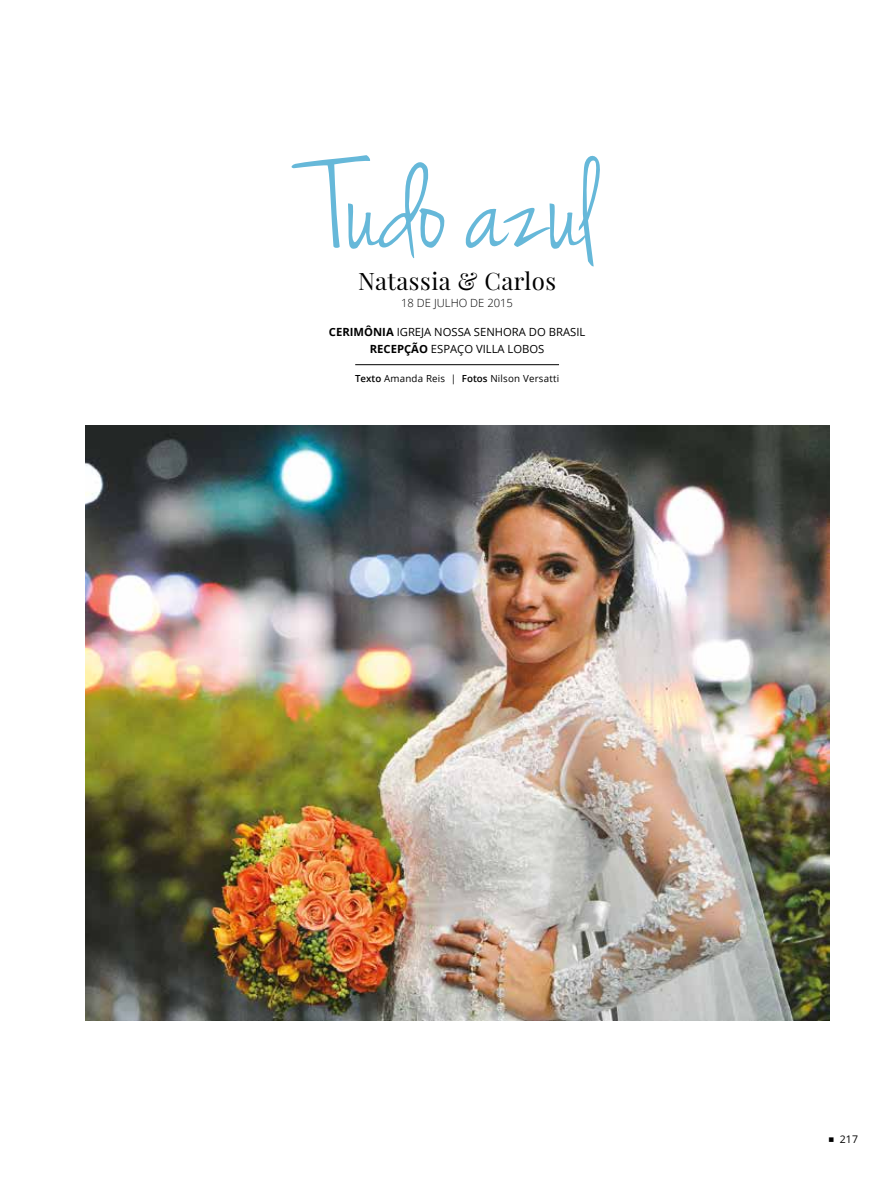
<style>
.page{position:relative;width:893px;height:1178px;background:#fff}
.page>*{position:absolute;margin:0;border:0;box-sizing:border-box;transform-origin:0 0}
.t1{font:132px "Jenna Sue";letter-spacing:-.015em;color:#66b8d9}
.t2{font:24px "Playfair Display";letter-spacing:.02em;color:#000}
.t3{font:11.25px/16.5px "Open Sans";color:#000;text-align:center}
.t4{font:300 11.25px "Open Sans";color:#000}
.t5{font:10.5px "Open Sans";color:#000}
.t6{font:9.75px "Open Sans";letter-spacing:.02em;color:#000}
.s1{font-weight:700}
.s2{font-weight:600}
</style>
<div class="page">
<hr style="left:355px;top:364px;width:204px;height:1px;background:#000">
<img style="left:85px;top:425px;width:744px;height:595px">
<h1 class="t1" style="left:318px;top:133px;width:280px">Tudo azul</h1>
<h2 class="t2" style="left:358px;top:266px;width:199px">Natassia &amp; Carlos</h2>
<p class="t4" style="left:401px;top:295px;width:113px">18 DE JULHO DE 2015</p>
<p class="t3" style="left:329px;top:323px;width:258px"><span class="s1">CERIMÔNIA</span> IGREJA NOSSA SENHORA DO BRASIL<br><span class="s1">RECEPÇÃO</span> ESPAÇO VILLA LOBOS</p>
<p class="t6" style="left:355px;top:372px;width:206px"><span class="s2">Texto</span> Amanda Reis | <span class="s2">Fotos</span> Nilson Versatti</p>
<p class="t5" style="left:840px;top:1132px;width:20px">217</p>
</div>
